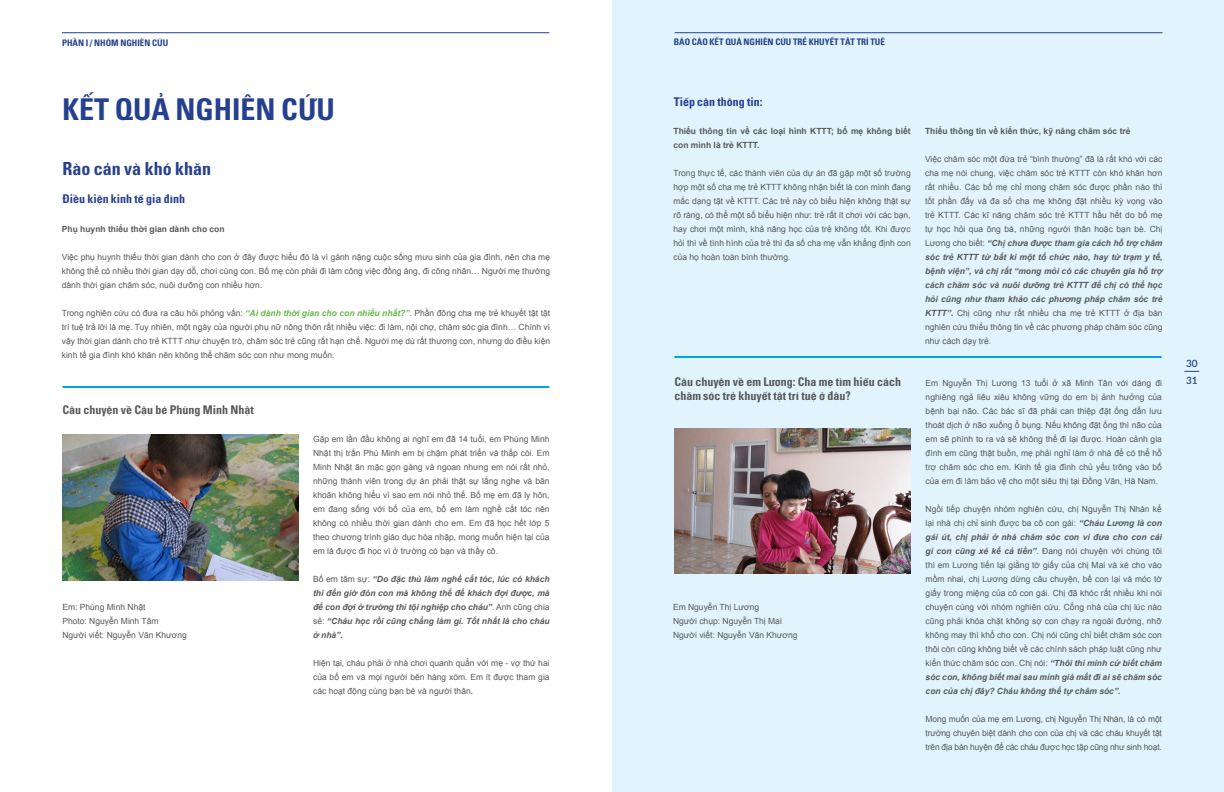
<style>
.page{position:relative;width:1224px;height:792px;background:#fff}
.page>*{position:absolute;margin:0;border:0;box-sizing:border-box;transform-origin:0 0}
.t1{font:700 30px "Iris Univers Condensed";color:#25408f}
.t2{font:700 18px "Iris Univers Condensed";color:#25408f}
.t3{font:700 12px/14px "Iris Univers Condensed";color:#58595b}
.t4{font:700 12px "Iris Univers Condensed";color:#25408f}
.t5{font:600 10px "Lato";color:#25408f}
.t6{font:700 9px "Iris Univers Condensed";color:#25408f}
.t7{font:8.5px/14px "Arial";color:#58595b;text-align:justify}
.t8{font:italic 700 8.5px/14px "Arial";color:#58595b;text-align:justify}
.t9{font:700 8.5px/14px "Arial";color:#58595b}
.s1{font-weight:700;font-style:italic;color:#62bb46}
.s2{font-weight:400;font-style:normal}
.s3{font-weight:700;font-style:italic}
</style>
<div class="page">
<div style="left:612px;top:0;width:612px;height:792px;background:#e1f4fd"></div>
<hr style="left:675px;top:32px;width:488px;height:1px;background:#25408f">
<hr style="left:62px;top:32px;width:487px;height:1px;background:#25408f">
<svg style="left:1184px;top:371px;width:15px;height:1px"></svg>
<img style="left:62px;top:435px;width:237px;height:146px">
<img style="left:674px;top:428px;width:237px;height:146px">
<hr style="left:63px;top:386px;width:486px;height:2px;background:#00a4e3">
<hr style="left:674px;top:356px;width:488px;height:2px;background:#00a4e3">
<p class="t6" style="left:62px;top:37px;width:108px">PHẦN I / NHÓM NGHIÊN CỨU</p>
<p class="t6" style="left:674px;top:36px;width:213px">BÁO CÁO KẾT QUẢ NGHIÊN CỨU TRẺ KHUYẾT TẬT TRÍ TUỆ</p>
<h1 class="t1" style="left:62px;top:90px;width:274px">KẾT QUẢ NGHIÊN CỨU</h1>
<h2 class="t2" style="left:62px;top:157px;width:150px">Rào cản và khó khăn</h2>
<h3 class="t4" style="left:62px;top:191px;width:124px">Điều kiện kinh tế gia đình</h3>
<p class="t9" style="left:62px;top:222px;width:164px">Phụ huynh thiếu thời gian dành cho con</p>
<p class="t7" style="left:62px;top:250px;width:490px">Việc phụ huynh thiếu thời gian dành cho con ở đây được hiểu đó là vì gánh nặng cuộc sống mưu sinh của gia đình, nên cha mẹ không thể có nhiều thời gian dạy dỗ, chơi cùng con. Bố mẹ còn phải đi làm công việc đồng áng, đi công nhân… Người mẹ thường dành thời gian chăm sóc, nuôi dưỡng con nhiều hơn.</p>
<p class="t7" style="left:62px;top:306px;width:490px">Trong nghiên cứu có đưa ra câu hỏi phỏng vấn: <span class="s1">“Ai dành thời gian cho con nhiều nhất?”</span>. Phần đông cha mẹ trẻ khuyết tật tật trí tuệ trả lời là mẹ. Tuy nhiên, một ngày của người phụ nữ nông thôn rất nhiều việc: đi làm, nội chợ, chăm sóc gia đình… Chính vì vậy thời gian dành cho trẻ KTTT như chuyện trò, chăm sóc trẻ cũng rất hạn chế. Người mẹ dù rất thương con, nhưng do điều kiện kinh tế gia đình khó khăn nên không thể chăm sóc con như mong muốn.</p>
<h3 class="t3" style="left:62px;top:403px;width:193px">Câu chuyện về Cậu bé Phùng Minh Nhật</h3>
<h3 class="t4" style="left:674px;top:94px;width:90px">Tiếp cận thông tin:</h3>
<p class="t9" style="left:674px;top:124px;width:239px">Thiếu thông tin về các loại hình KTTT; bố mẹ không biết con mình là trẻ KTTT.</p>
<p class="t7" style="left:674px;top:166px;width:239px">Trong thực tế, các thành viên của dự án đã gặp một số trường hợp một số cha mẹ trẻ KTTT không nhận biết là con mình đang mắc dạng tật về KTTT. Các trẻ này có biểu hiện không thật sự rõ ràng, có thể một số biểu hiện như: trẻ rất ít chơi với các bạn, hay chơi một mình, khả năng học của trẻ không tốt. Khi được hỏi thì về tình hình của trẻ thì đa số cha mẹ vẫn khẳng định con của họ hoàn toàn bình thường.</p>
<h3 class="t3" style="left:674px;top:375px;width:228px">Câu chuyện về em Lương: Cha mẹ tìm hiểu cách chăm sóc trẻ khuyết tật trí tuệ ở đâu?</h3>
<p class="t7" style="left:313px;top:432px;width:238px">Gặp em lần đầu không ai nghĩ em đã 14 tuổi, em Phùng Minh Nhật thị trấn Phú Minh em bị chậm phát triển và thấp còi. Em Minh Nhật ăn mặc gọn gàng và ngoan nhưng em nói rất nhỏ, những thành viên trong dự án phải thật sự lắng nghe và băn khoăn không hiểu vì sao em nói nhỏ thế. Bố mẹ em đã ly hôn, em đang sống với bố của em, bố em làm nghề cắt tóc nên không có nhiều thời gian dành cho em. Em đã học hết lớp 5 theo chương trình giáo dục hòa nhập, mong muốn hiện tại của em là được đi học vì ở trường có bạn và thầy cô.</p>
<p class="t8" style="left:313px;top:572px;width:238px"><span class="s2">Bố em tâm sự:</span> “Do đặc thù làm nghề cắt tóc, lúc có khách thì đến giờ đón con mà không thể để khách đợi được, mà để con đợi ở trường thì tội nghiệp cho cháu”<span class="s2">. Anh cũng chia sẻ:</span> “Cháu học rồi cũng chẳng làm gì. Tốt nhất là cho cháu ở nhà”.</p>
<p class="t7" style="left:313px;top:656px;width:238px">Hiện tại, cháu phải ở nhà chơi quanh quẩn với mẹ - vợ thứ hai của bố em và mọi người bên hàng xóm. Em ít được tham gia các hoạt động cùng bạn bè và người thân.</p>
<p class="t7" style="left:62px;top:600px;width:126px;text-align:left">Em: Phùng Minh Nhật<br>Photo: Nguyễn Minh Tâm<br>Người viết: Nguyễn Văn Khương</p>
<p class="t7" style="left:673px;top:600px;width:126px;text-align:left">Em Nguyễn Thị Lương<br>Người chụp: Nguyễn Thị Mai<br>Người viết: Nguyễn Văn Khương</p>
<p class="t9" style="left:925px;top:124px;width:207px">Thiếu thông tin về kiến thức, kỹ năng chăm sóc trẻ</p>
<p class="t7" style="left:925px;top:152px;width:239px">Việc chăm sóc một đứa trẻ “bình thường” đã là rất khó với các cha mẹ nói chung, việc chăm sóc trẻ KTTT còn khó khăn hơn rất nhiều. Các bố mẹ chỉ mong chăm sóc được phần nào thì tốt phần đấy và đa số cha mẹ không đặt nhiều kỳ vọng vào trẻ KTTT. Các kĩ năng chăm sóc trẻ KTTT hầu hết do bố mẹ tự học hỏi qua ông bà, những người thân hoặc bạn bè. Chị Lương cho biết: <span class="s3">“Chị chưa được tham gia cách hỗ trợ chăm sóc trẻ KTTT từ bất kì một tổ chức nào, hay từ trạm y tế, bệnh viện”, và chị rất “mong mỏi có các chuyên gia hỗ trợ cách chăm sóc và nuôi dưỡng trẻ KTTT để chị có thể học hỏi cũng như tham khảo các phương pháp chăm sóc trẻ KTTT”.</span> Chị cũng như rất nhiều cha mẹ trẻ KTTT ở địa bàn nghiên cứu thiếu thông tin về các phương pháp chăm sóc cũng như cách dạy trẻ.</p>
<p class="t7" style="left:926px;top:376px;width:238px">Em Nguyễn Thị Lương 13 tuổi ở xã Minh Tân với dáng đi nghiêng ngả liêu xiêu không vững do em bị ảnh hưởng của bệnh bại não. Các bác sĩ đã phải can thiệp đặt ống dẫn lưu thoát dịch ở não xuống ổ bụng. Nếu không đặt ống thì não của em sẽ phình to ra và sẽ không thể đi lại được. Hoàn cảnh gia đình em cũng thật buồn, mẹ phải nghỉ làm ở nhà để có thể hỗ trợ chăm sóc cho em. Kinh tế gia đình chủ yếu trông vào bố của em đi làm bảo vệ cho một siêu thị tại Đồng Văn, Hà Nam.</p>
<p class="t7" style="left:926px;top:502px;width:238px">Ngồi tiếp chuyện nhóm nghiên cứu, chị Nguyễn Thị Nhàn kể lại nhà chị chỉ sinh được ba cô con gái: <span class="s3">“Cháu Lương là con gái út, chị phải ở nhà chăm sóc con vì đưa cho con cái gì con cũng xé kể cả tiền”</span>. Đang nói chuyện với chúng tôi thì em Lương tiến lại giằng tờ giấy của chị Mai và xé cho vào mồm nhai, chị Lương dừng câu chuyện, bế con lại và móc tờ giấy trong miệng của cô con gái. Chị đã khóc rất nhiều khi nói chuyện cùng với nhóm nghiên cứu. Cổng nhà của chị lúc nào cũng phải khóa chặt không sợ con chạy ra ngoài đường, nhỡ không may thì khổ cho con. Chị nói cũng chỉ biết chăm sóc con thôi còn cũng không biết về các chính sách pháp luật cũng như kiến thức chăm sóc con. Chị nói: <span class="s3">“Thôi thì mình cứ biết chăm sóc con, không biết mai sau mình già mất đi ai sẽ chăm sóc con của chị đây? Cháu không thể tự chăm sóc”.</span></p>
<p class="t7" style="left:926px;top:712px;width:238px">Mong muốn của mẹ em Lương, chị Nguyễn Thị Nhàn, là có một trường chuyên biệt dành cho con của chị và các cháu khuyết tật trên địa bàn huyện để các cháu được học tập cũng như sinh hoạt.</p>
<p class="t5" style="left:1186px;top:356px;width:13px">30</p>
<p class="t5" style="left:1186px;top:373px;width:13px">31</p>
</div>
